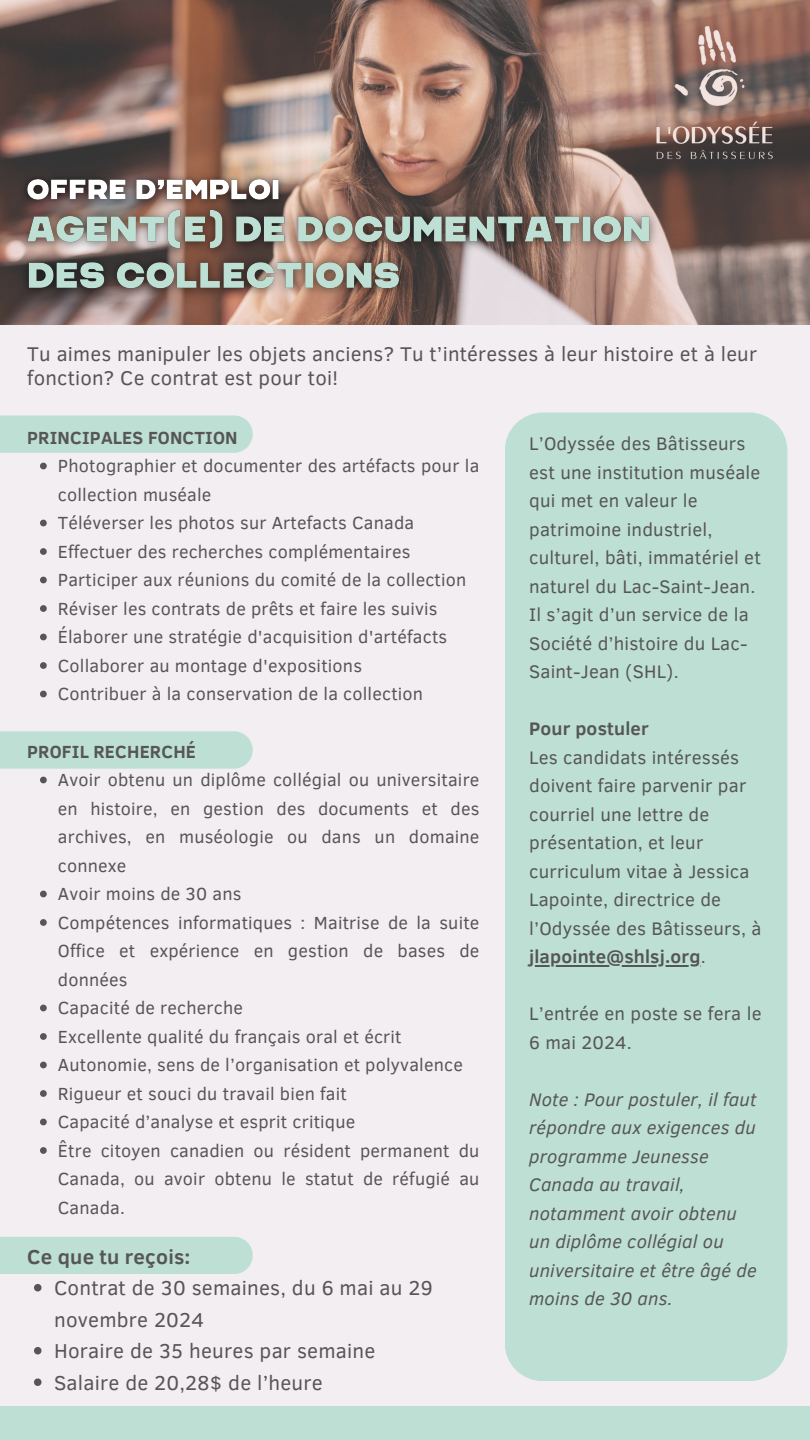
<style>
.page{position:relative;width:810px;height:1440px;background:#f2eef1}
.page>*{position:absolute;margin:0;border:0;box-sizing:border-box;transform-origin:0 0}
.t1{font:20.6px/31.5px "Clear Sans";letter-spacing:.01em;color:#575656}
.t2{font:700 20.6px "Clear Sans";letter-spacing:.01em;color:#575656}
.t3{font:20.4px/24.6px "Clear Sans";letter-spacing:.01em;color:#575656}
.t4{font:18.6px/28.5px "Clear Sans";letter-spacing:.01em;color:#575656}
.t5{font:italic 18.6px/28.5px "Clear Sans";letter-spacing:.01em;color:#575656}
.t6{font:700 18.6px "Clear Sans";letter-spacing:.01em;color:#575656}
.t7{font:18px/28.5px "Clear Sans";letter-spacing:.01em;color:#575656;text-align:justify}
.t8{font:700 18px "Clear Sans";letter-spacing:.01em;color:#575656}
.s1{font-weight:700}
.s2{font-weight:400}
</style>
<div class="page">
<img style="left:0;top:0;width:810px;height:325px">
<img style="left:646px;top:17px;width:140px;height:153px">
<div style="left:505px;top:412px;width:282px;height:969px;background:#bddfd4"></div>
<hr style="left:529px;top:965px;width:172px;height:1px;background:#575656">
<div style="left:0;top:415px;width:253px;height:38px;background:#bddfd4"></div>
<div style="left:0;top:1237px;width:253px;height:37px;background:#bddfd4"></div>
<div style="left:0;top:731px;width:253px;height:38px;background:#bddfd4"></div>
<div style="left:0;top:1406px;width:810px;height:34px;background:#bddfd4"></div>
<svg style="left:34px;top:1284px;width:8px;height:7px"></svg>
<svg style="left:34px;top:1347px;width:8px;height:7px"></svg>
<svg style="left:34px;top:1378px;width:8px;height:8px"></svg>
<svg style="left:40px;top:463px;width:7px;height:6px"></svg>
<svg style="left:40px;top:520px;width:7px;height:6px"></svg>
<svg style="left:40px;top:548px;width:7px;height:7px"></svg>
<svg style="left:40px;top:577px;width:7px;height:6px"></svg>
<svg style="left:40px;top:605px;width:7px;height:7px"></svg>
<svg style="left:40px;top:634px;width:7px;height:6px"></svg>
<svg style="left:40px;top:662px;width:7px;height:7px"></svg>
<svg style="left:40px;top:691px;width:7px;height:6px"></svg>
<svg style="left:40px;top:777px;width:7px;height:6px"></svg>
<svg style="left:40px;top:891px;width:7px;height:6px"></svg>
<svg style="left:40px;top:919px;width:7px;height:7px"></svg>
<svg style="left:40px;top:1005px;width:7px;height:6px"></svg>
<svg style="left:40px;top:1033px;width:7px;height:7px"></svg>
<svg style="left:40px;top:1062px;width:7px;height:6px"></svg>
<svg style="left:40px;top:1090px;width:7px;height:7px"></svg>
<svg style="left:40px;top:1119px;width:7px;height:6px"></svg>
<svg style="left:40px;top:1147px;width:7px;height:7px"></svg>
<img style="left:11px;top:195px;width:653px;height:111px">
<img style="left:16px;top:167px;width:275px;height:46px">
<p class="t3" style="left:27px;top:340px;width:731px">Tu aimes manipuler les objets anciens? Tu t’intéresses à leur histoire et à leur fonction? Ce contrat est pour toi!</p>
<p class="t8" style="left:27px;top:425px;width:212px">PRINCIPALES FONCTION</p>
<p class="t7" style="left:58px;top:451px;width:423px">Photographier et documenter des artéfacts pour la collection muséale</p>
<p class="t7" style="left:58px;top:508px;width:358px">Téléverser les photos sur Artefacts Canada</p>
<p class="t7" style="left:58px;top:536px;width:354px">Effectuer des recherches complémentaires</p>
<p class="t7" style="left:58px;top:565px;width:410px">Participer aux réunions du comité de la collection</p>
<p class="t7" style="left:58px;top:593px;width:381px">Réviser les contrats de prêts et faire les suivis</p>
<h5 class="t7" style="left:58px;top:622px;width:391px">Élaborer une stratégie d'acquisition d'artéfacts</h5>
<p class="t7" style="left:58px;top:650px;width:306px">Collaborer au montage d'expositions</p>
<p class="t7" style="left:58px;top:679px;width:367px">Contribuer à la conservation de la collection</p>
<p class="t8" style="left:27px;top:738px;width:170px">PROFIL RECHERCHÉ</p>
<p class="t7" style="left:58px;top:765px;width:423px">Avoir obtenu un diplôme collégial ou universitaire en histoire, en gestion des documents et des archives, en muséologie ou dans un domaine connexe</p>
<p class="t7" style="left:58px;top:879px;width:185px">Avoir moins de 30 ans</p>
<p class="t7" style="left:58px;top:907px;width:423px">Compétences informatiques : Maitrise de la suite Office et expérience en gestion de bases de données</p>
<p class="t7" style="left:58px;top:993px;width:187px">Capacité de recherche</p>
<p class="t7" style="left:58px;top:1021px;width:345px">Excellente qualité du français oral et écrit</p>
<p class="t7" style="left:58px;top:1050px;width:406px">Autonomie, sens de l’organisation et polyvalence</p>
<h3 class="t7" style="left:58px;top:1078px;width:291px">Rigueur et souci du travail bien fait</h3>
<p class="t7" style="left:58px;top:1107px;width:299px">Capacité d’analyse et esprit critique</p>
<p class="t7" style="left:58px;top:1135px;width:423px">Être citoyen canadien ou résident permanent du Canada, ou avoir obtenu le statut de réfugié au Canada.</p>
<h4 class="t2" style="left:27px;top:1242px;width:165px">Ce que tu reçois:</h4>
<h5 class="t1" style="left:54px;top:1271px;width:380px">Contrat de 30 semaines, du 6 mai au 29 novembre 2024</h5>
<p class="t1" style="left:54px;top:1334px;width:323px">Horaire de 35 heures par semaine</p>
<p class="t1" style="left:54px;top:1366px;width:270px">Salaire de 20,28$ de l’heure</p>
<h4 class="t4" style="left:529px;top:429px;width:233px">L’Odyssée des Bâtisseurs est une institution muséale qui met en valeur le patrimoine industriel, culturel, bâti, immatériel et naturel du Lac-Saint-Jean.<br>Il s’agit d’un service de la<br>Société d’histoire du Lac-<br>Saint-Jean (SHL).</h4>
<h4 class="t4" style="left:529px;top:714px;width:234px"><span class="s1">Pour postuler<br></span>Les candidats intéressés doivent faire parvenir par courriel une lettre de présentation, et leur curriculum vitae à Jessica<br>Lapointe, directrice de l’Odyssée des Bâtisseurs, à</h4>
<h4 class="t6" style="left:529px;top:943px;width:178px">jlapointe@shlsj.org<span class="s2">.</span></h4>
<h4 class="t4" style="left:529px;top:999px;width:234px">L’entrée en poste se fera le<br>6 mai 2024.</h4>
<h4 class="t5" style="left:529px;top:1084px;width:229px">Note : Pour postuler, il faut répondre aux exigences du programme Jeunesse<br>Canada au travail, notamment avoir obtenu un diplôme collégial ou</h4>
<h4 class="t5" style="left:529px;top:1255px;width:229px">universitaire et être âgé de moins de 30 ans.</h4>
</div>
